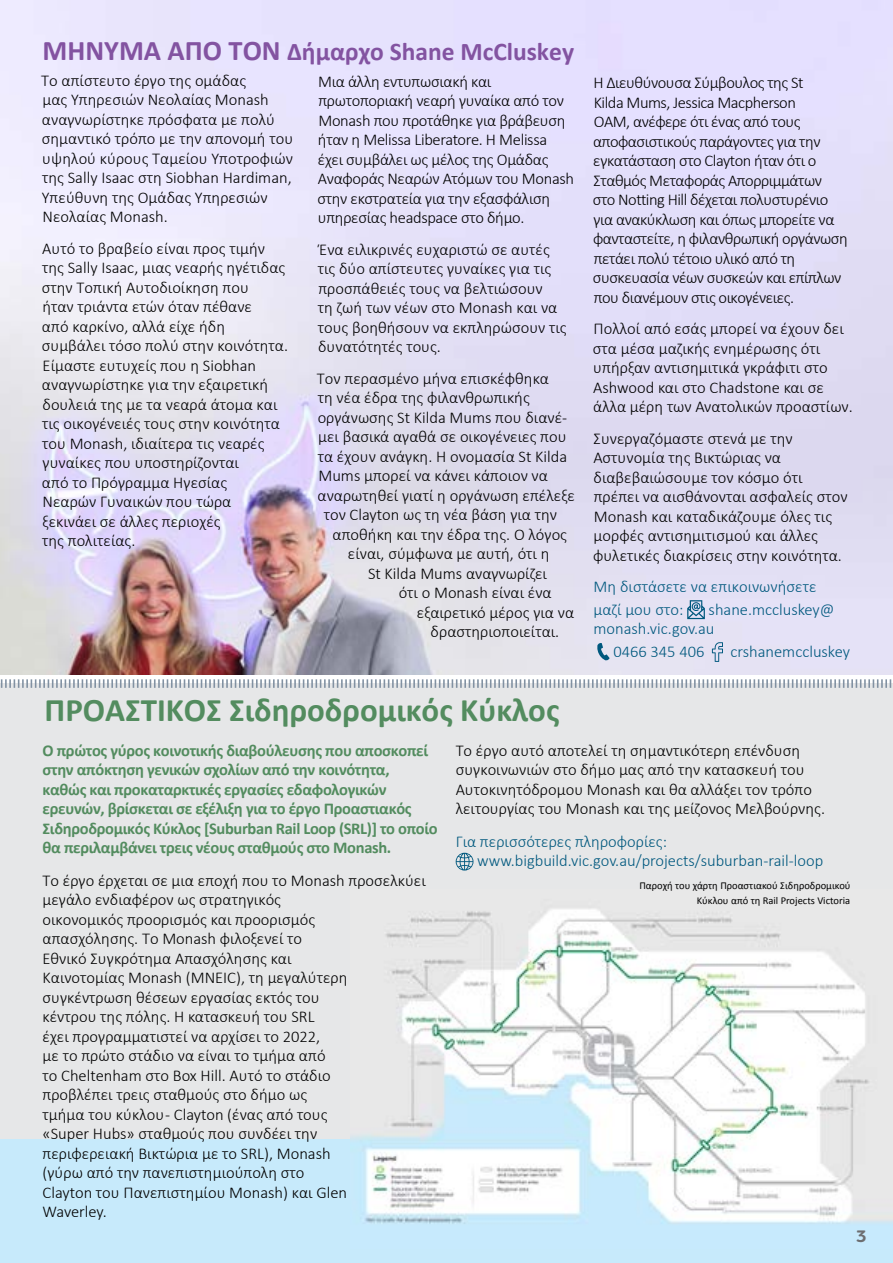
<style>
.page{position:relative;width:893px;height:1263px;background:#fff}
.page>*{position:absolute;margin:0;border:0;box-sizing:border-box;transform-origin:0 0}
.t1{font:700 33px "Calibri";color:#538c5f}
.Para_1{font:700 25.5px "Calibri";color:#8353a1}
.t2{font:300 16.5px/19.5px "Calibri";color:#000}
.t3{font:300 16.5px/19.5px "Calibri";letter-spacing:-.03em;color:#000}
.t4{font:700 16.5px/19.5px "Calibri";letter-spacing:-.02em;color:#538c5f}
.t5{font:300 16.5px/19.5px "Calibri";letter-spacing:-.02em;color:#000}
.More_Info{font:300 16.5px/19.8px "Calibri";color:#00587e}
.More_Info-2{font:300 16.5px/22.2px "Calibri";color:#00587d}
.t6{font:700 16.5px "Filson Soft";color:#6d6e71}
.t7{font:10.5px/15px "Calibri";color:#000;text-align:right}
.s1{font-size:28.5px}
</style>
<div class="page">
<div style="left:0;top:827px;width:893px;height:436px;background:#c7eafb"></div>
<div style="left:0;top:683px;width:893px;height:455px;background:#e6e7e8"></div>
<img style="left:350px;top:909px;width:543px;height:315px">
<img style="left:0;top:0;width:893px;height:674px">
<svg style="left:687px;top:600px;width:18px;height:19px"></svg>
<svg style="left:596px;top:643px;width:14px;height:18px"></svg>
<svg style="left:712px;top:642px;width:11px;height:20px"></svg>
<svg style="left:456px;top:853px;width:17px;height:17px"></svg>
<svg style="left:0;top:679px;width:892px;height:9px"></svg>
<p class="Para_1" style="left:43px;top:35px;width:533px"><span class="s1">ΜΗΝΥΜΑ ΑΠΟ ΤΟN</span> Δήμαρχο Shane McCluskey</p>
<p class="t2" style="left:41px;top:70px;width:253px">Το απίστευτο έργο της ομάδας<br>μας Υπηρεσιών Νεολαίας Monash αναγνωρίστηκε πρόσφατα με πολύ σημαντικό τρόπο με την απονομή του υψηλού κύρους Ταμείου Υποτροφιών της Sally Isaac στη Siobhan Hardiman,<br>Υπεύθυνη της Ομάδας Υπηρεσιών<br>Νεολαίας Monash.</p>
<p class="t2" style="left:42px;top:238px;width:248px">Αυτό το βραβείο είναι προς τιμήν της Sally Isaac, μιας νεαρής ηγέτιδας στην Τοπική Αυτοδιοίκηση που<br>ήταν τριάντα ετών όταν πέθανε<br>από καρκίνο, αλλά είχε ήδη συμβάλει τόσο πολύ στην κοινότητα.<br>Είμαστε ευτυχείς που η Siobhan αναγνωρίστηκε για την εξαιρετική δουλειά της με τα νεαρά άτομα και τις οικογένειές τους στην κοινότητα του Monash, ιδιαίτερα τις νεαρές γυναίκες που υποστηρίζονται<br>από το Πρόγραμμα Ηγεσίας<br>Νεαρών Γυναικών που τώρα ξεκινάει σε άλλες περιοχές<br>της πολιτείας.</p>
<p class="t5" style="left:317px;top:72px;width:258px">Μια άλλη εντυπωσιακή και πρωτοποριακή νεαρή γυναίκα από τον Monash που προτάθηκε για βράβευση ήταν η Melissa Liberatore. Η Melissa έχει συμβάλει ως μέλος της Ομάδας Αναφοράς Νεαρών Ατόμων του Monash στην εκστρατεία για την εξασφάλιση υπηρεσίας headspace στο δήμο.</p>
<p class="t2" style="left:318px;top:240px;width:251px">Ένα ειλικρινές ευχαριστώ σε αυτές τις δύο απίστευτες γυναίκες για τις προσπάθειές τους να βελτιώσουν<br>τη ζωή των νέων στο Monash και να τους βοηθήσουν να εκπληρώσουν τις δυνατότητές τους.</p>
<p class="t2" style="left:317px;top:369px;width:234px">Τον περασμένο μήνα επισκέφθηκα</p>
<p class="t2" style="left:318px;top:388px;width:214px">τη νέα έδρα της φιλανθρωπικής</p>
<p class="t2" style="left:318px;top:408px;width:251px">οργάνωσης St Kilda Mums που διανέ-</p>
<p class="t2" style="left:318px;top:427px;width:250px">μει βασικά αγαθά σε οικογένειες που</p>
<p class="t2" style="left:318px;top:447px;width:251px">τα έχουν ανάγκη. Η ονομασία St Kilda</p>
<p class="t2" style="left:318px;top:466px;width:231px">Mums μπορεί να κάνει κάποιον να</p>
<p class="t2" style="left:318px;top:486px;width:259px">αναρωτηθεί γιατί η οργάνωση επέλεξε</p>
<p class="t2" style="left:324px;top:505px;width:235px">τον Clayton ως τη νέα βάση για την</p>
<p class="t2" style="left:333px;top:525px;width:236px">αποθήκη και την έδρα της. Ο λόγος</p>
<p class="t2" style="left:348px;top:544px;width:203px">είναι, σύμφωνα με αυτή, ότι η</p>
<p class="t2" style="left:368px;top:564px;width:181px">St Kilda Mums αναγνωρίζει</p>
<p class="t2" style="left:399px;top:583px;width:155px">ότι ο Monash είναι ένα</p>
<p class="t2" style="left:417px;top:603px;width:159px">εξαιρετικό μέρος για να</p>
<p class="t2" style="left:431px;top:622px;width:130px">δραστηριοποιείται.</p>
<h1 class="t1" style="left:45px;top:690px;width:516px">ΠΡΟΑΣΤΙΚΟΣ Σιδηροδρομικός Κύκλος</h1>
<p class="t3" style="left:593px;top:73px;width:256px">Η Διευθύνουσα Σύμβουλος της St<br>Kilda Mums, Jessica Macpherson<br>OAM, ανέφερε ότι ένας από τους αποφασιστικούς παράγοντες για την εγκατάσταση στο Clayton ήταν ότι ο Σταθμός Μεταφοράς Απορριμμάτων στο Notting Hill δέχεται πολυστυρένιο για ανακύκλωση και όπως μπορείτε να φανταστείτε, η φιλανθρωπική οργάνωση πετάει πολύ τέτοιο υλικό από τη συσκευασία νέων συσκεών και επίπλων που διανέμουν στις οικογένειες.</p>
<p class="t2" style="left:593px;top:319px;width:261px">Πολλοί από εσάς μπορεί να έχουν δει στα μέσα μαζικής ενημέρωσης ότι υπήρξαν αντισημιτικά γκράφιτι στο Ashwood και στο Chadstone και σε άλλα μέρη των Ανατολικών προαστίων.</p>
<p class="t2" style="left:593px;top:428px;width:256px">Συνεργαζόμαστε στενά με την<br>Αστυνομία της Βικτώριας να διαβεβαιώσουμε τον κόσμο ότι πρέπει να αισθάνονται ασφαλείς στον<br>Monash και καταδικάζουμε όλες τις μορφές αντισημιτισμού και άλλες φυλετικές διακρίσεις στην κοινότητα.</p>
<p class="More_Info-2" style="left:594px;top:576px;width:225px">Μη διστάσετε να επικοινωνήσετε μαζί μου στο:</p>
<p class="More_Info" style="left:594px;top:599px;width:242px;text-indent:115px">shane.mccluskey@ monash.vic.gov.au</p>
<p class="More_Info" style="left:613px;top:642px;width:93px">0466 345 406</p>
<p class="More_Info" style="left:730px;top:642px;width:121px">crshanemccluskey</p>
<p class="t4" style="left:43px;top:740px;width:397px">Ο πρώτος γύρος κοινοτικής διαβούλευσης που αποσκοπεί στην απόκτηση γενικών σχολίων από την κοινότητα,<br>καθώς και προκαταρκτικές εργασίες εδαφολογικών ερευνών, βρίσκεται σε εξέλιξη για το έργο Προαστιακός Σιδηροδρομικός Κύκλος [Suburban Rail Loop (SRL)] το οποίο θα περιλαμβάνει τρεις νέους σταθμούς στο Monash.</p>
<p class="t2" style="left:43px;top:870px;width:385px">Το έργο έρχεται σε μια εποχή που το Monash προσελκύει μεγάλο ενδιαφέρον ως στρατηγικός<br>οικονομικός προορισμός και προορισμός<br>απασχόλησης. Το Monash φιλοξενεί το<br>Εθνικό Συγκρότημα Απασχόλησης και<br>Καινοτομίας Monash (MNEIC), τη μεγαλύτερη συγκέντρωση θέσεων εργασίας εκτός του<br>κέντρου της πόλης. Η κατασκευή του SRL<br>έχει προγραμματιστεί να αρχίσει το 2022,<br>με το πρώτο στάδιο να είναι το τμήμα από<br>το Cheltenham στο Box Hill. Αυτό το στάδιο<br>προβλέπει τρεις σταθμούς στο δήμο ως<br>τμήμα του κύκλου - Clayton (ένας από τους<br>«Super Hubs» σταθμούς που συνδέει την<br>περιφερειακή Βικτώρια με το SRL), Monash<br>(γύρω από την πανεπιστημιούπολη στο<br>Clayton του Πανεπιστημίου Monash) και Glen<br>Waverley.</p>
<p class="t2" style="left:456px;top:740px;width:371px">Το έργο αυτό αποτελεί τη σημαντικότερη επένδυση συγκοινωνιών στο δήμο μας από την κατασκευή του Αυτοκινητόδρομου Monash και θα αλλάξει τον τρόπο λειτουργίας του Monash και της μείζονος Μελβούρνης.</p>
<p class="More_Info-2" style="left:456px;top:830px;width:213px">Για περισσότερες πληροφορίες:</p>
<p class="More_Info" style="left:477px;top:850px;width:348px">www.bigbuild.vic.gov.au/projects/suburban-rail-loop</p>
<p class="t7" style="left:639px;top:878px;width:213px">Παροχή του χάρτη Προαστιακού Σιδηροδρομικού<br>Κύκλου από τη Rail Projects Victoria</p>
<p class="t6" style="left:856px;top:1226px;width:12px">3</p>
</div>
